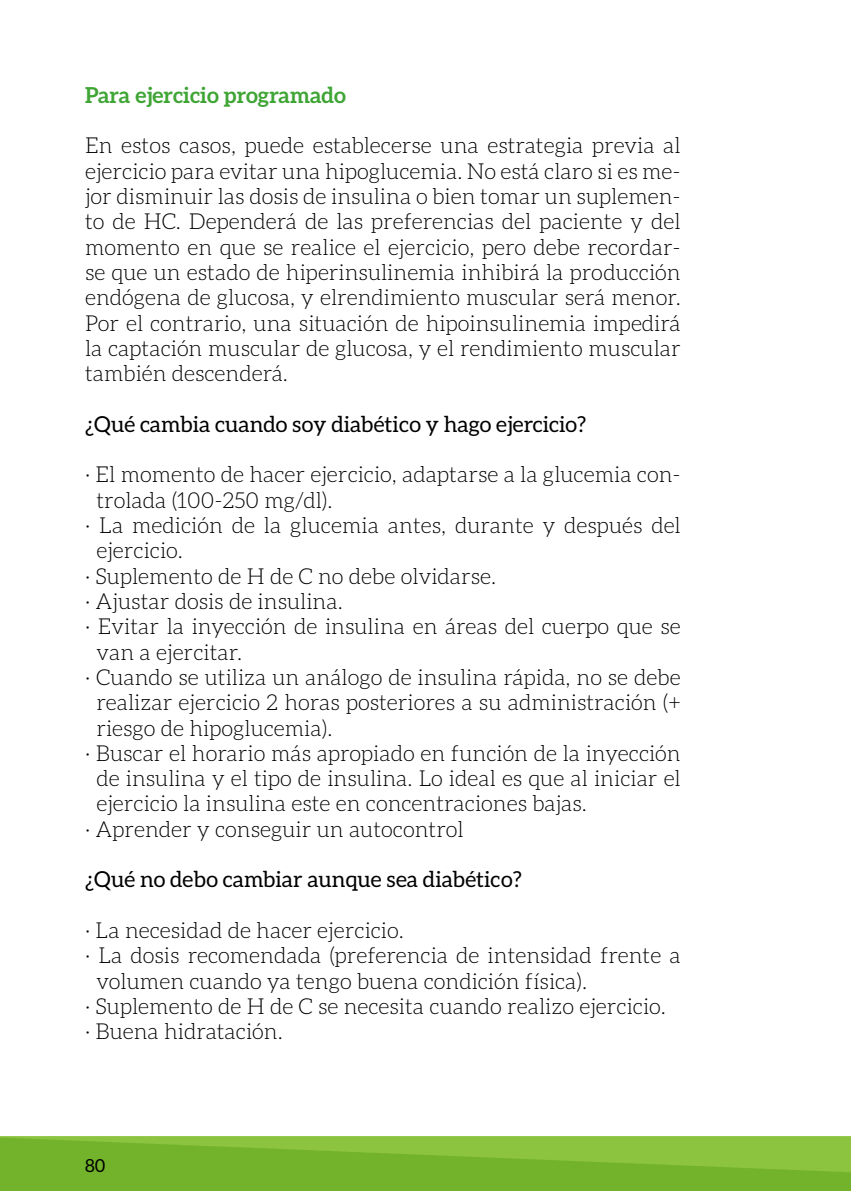
<style>
.page{position:relative;width:851px;height:1191px;background:#fff}
.page>*{position:absolute;margin:0;border:0;box-sizing:border-box;transform-origin:0 0}
.t1{font:300 22px/25.2px "Aleo";color:#000;text-align:justify}
.t2{font:22px "Aleo";color:#000}
.t3{font:700 22px "Aleo";color:#3fa535}
.t4{font:18px "Aleo";color:#000}
</style>
<div class="page">
<svg style="left:0;top:1136px;width:850px;height:55px;background:#7bb832"></svg>
<p class="t3" style="left:85px;top:82px;width:262px">Para ejercicio programado</p>
<p class="t1" style="left:85px;top:133px;width:597px">En estos casos, puede establecerse una estrategia previa al ejercicio para evitar una hipoglucemia. No está claro si es me&shy;jor disminuir las dosis de insulina o bien tomar un suplemen&shy;to de HC. Dependerá de las preferencias del paciente y del momento en que se realice el ejercicio, pero debe recordar&shy;se que un estado de hiperinsulinemia inhibirá la producción endógena de glucosa, y elrendimiento muscular será menor.<br>Por el contrario, una situación de hipoinsulinemia impedirá la captación muscular de glucosa, y el rendimiento muscular también descenderá.</p>
<p class="t2" style="left:85px;top:411px;width:502px">¿Qué cambia cuando soy diabético y hago ejercicio?</p>
<p class="t1" style="left:85px;top:462px;width:597px">· El momento de hacer ejercicio, adaptarse a la glucemia con-</p>
<p class="t1" style="left:96px;top:487px;width:237px">trolada (100-250 mg/dl).</p>
<p class="t1" style="left:85px;top:512px;width:597px">· La medición de la glucemia antes, durante y después del</p>
<p class="t1" style="left:96px;top:538px;width:88px">ejercicio.</p>
<p class="t1" style="left:85px;top:563px;width:412px">· Suplemento de H de C no debe olvidarse.</p>
<p class="t1" style="left:85px;top:588px;width:259px">· Ajustar dosis de insulina.</p>
<p class="t1" style="left:85px;top:614px;width:597px">· Evitar la inyección de insulina en áreas del cuerpo que se</p>
<p class="t1" style="left:96px;top:639px;width:147px">van a ejercitar.</p>
<p class="t1" style="left:85px;top:664px;width:597px">· Cuando se utiliza un análogo de insulina rápida, no se debe</p>
<p class="t1" style="left:96px;top:690px;width:585px">realizar ejercicio 2 horas posteriores a su administración (+</p>
<p class="t1" style="left:96px;top:715px;width:237px">riesgo de hipoglucemia).</p>
<p class="t1" style="left:85px;top:740px;width:597px">· Buscar el horario más apropiado en función de la inyección</p>
<p class="t1" style="left:96px;top:765px;width:585px">de insulina y el tipo de insulina. Lo ideal es que al iniciar el</p>
<p class="t1" style="left:96px;top:791px;width:492px">ejercicio la insulina este en concentraciones bajas.</p>
<p class="t1" style="left:85px;top:816px;width:380px">· Aprender y conseguir un autocontrol</p>
<p class="t2" style="left:85px;top:867px;width:438px">¿Qué no debo cambiar aunque sea diabético?</p>
<p class="t1" style="left:85px;top:917px;width:320px">· La necesidad de hacer ejercicio.</p>
<p class="t1" style="left:85px;top:943px;width:597px">· La dosis recomendada (preferencia de intensidad frente a</p>
<p class="t1" style="left:96px;top:968px;width:492px">volumen cuando ya tengo buena condición física).</p>
<p class="t1" style="left:85px;top:993px;width:582px">· Suplemento de H de C se necesita cuando realizo ejercicio.</p>
<p class="t1" style="left:85px;top:1018px;width:199px">· Buena hidratación.</p>
<p class="t4" style="left:85px;top:1155px;width:22px">80</p>
</div>
